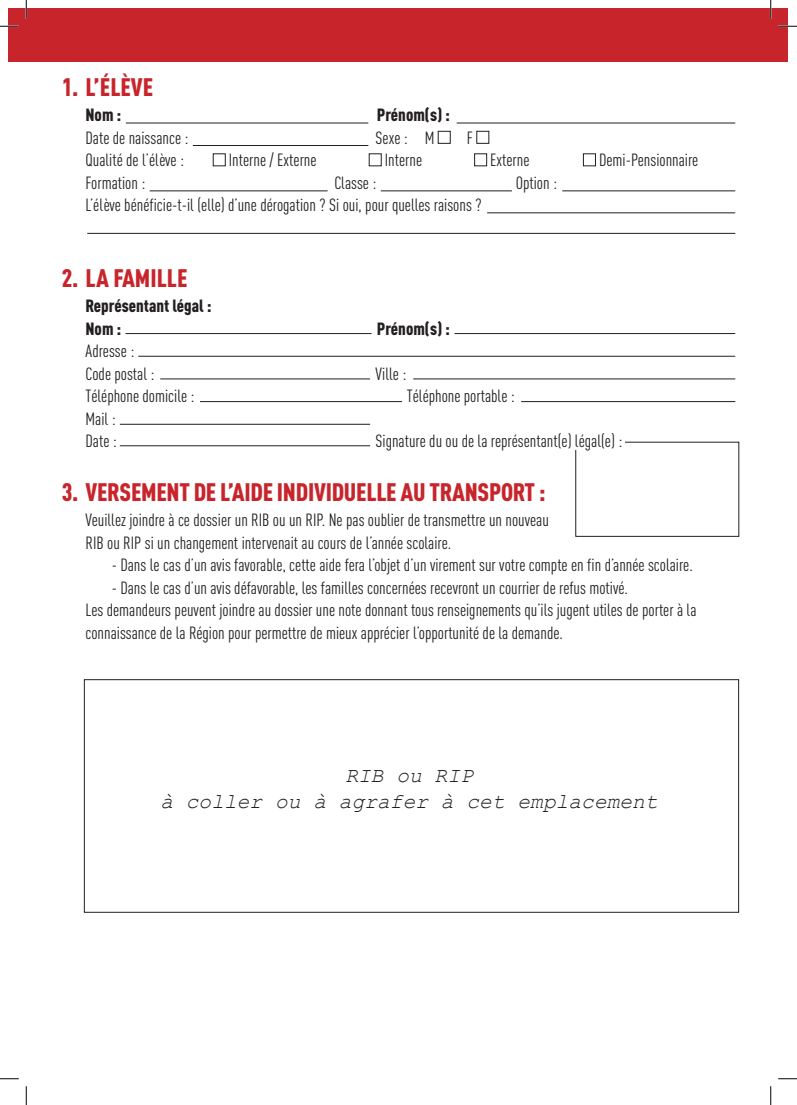
<style>
.page{position:relative;width:797px;height:1105px;background:#fff}
.page>*{position:absolute;margin:0;border:0;box-sizing:border-box;transform-origin:0 0}
.t1{font:900 25px "DIN Cond";letter-spacing:-.01em;color:#c8242b}
.t2{font:italic 21.25px "Courier New";color:#231f20}
.t3{font:17.5px/22.5px "DIN Cond";color:#231f20}
.t4{font:900 17.5px "DIN Cond";color:#231f20}
</style>
<div class="page">
<div style="left:9px;top:9px;width:779px;height:53px;background:#c8242b"></div>
<div style="left:84px;top:679px;width:654px;height:233px;border:1px solid #231f20"></div>
<div style="left:438px;top:131px;width:12px;height:13px;border:1px solid #231f20"></div>
<div style="left:476px;top:131px;width:13px;height:13px;border:1px solid #231f20"></div>
<div style="left:474px;top:154px;width:13px;height:12px;border:1px solid #231f20"></div>
<hr style="left:126px;top:123px;width:242px;height:1px;background:#231f20">
<hr style="left:193px;top:145px;width:175px;height:1px;background:#231f20">
<hr style="left:150px;top:191px;width:177px;height:1px;background:#231f20">
<hr style="left:381px;top:191px;width:131px;height:1px;background:#231f20">
<hr style="left:487px;top:213px;width:248px;height:1px;background:#231f20">
<hr style="left:87px;top:233px;width:648px;height:1px;background:#231f20">
<hr style="left:138px;top:356px;width:597px;height:1px;background:#231f20">
<hr style="left:120px;top:424px;width:250px;height:1px;background:#231f20">
<hr style="left:120px;top:446px;width:250px;height:1px;background:#231f20">
<hr style="left:200px;top:401px;width:202px;height:1px;background:#231f20">
<hr style="left:521px;top:401px;width:214px;height:1px;background:#231f20">
<hr style="left:160px;top:379px;width:210px;height:1px;background:#231f20">
<hr style="left:413px;top:379px;width:322px;height:1px;background:#231f20">
<hr style="left:125px;top:333px;width:246px;height:1px;background:#231f20">
<hr style="left:454px;top:333px;width:281px;height:1px;background:#231f20">
<hr style="left:562px;top:191px;width:173px;height:1px;background:#231f20">
<hr style="left:456px;top:123px;width:279px;height:1px;background:#231f20">
<svg style="left:0;top:25px;width:19px;height:2px"></svg>
<svg style="left:778px;top:25px;width:19px;height:2px"></svg>
<svg style="left:0;top:1078px;width:19px;height:1px"></svg>
<svg style="left:778px;top:1078px;width:19px;height:1px"></svg>
<svg style="left:25px;top:0;width:2px;height:19px"></svg>
<svg style="left:25px;top:1086px;width:2px;height:19px"></svg>
<svg style="left:770px;top:0;width:1px;height:19px"></svg>
<svg style="left:770px;top:1086px;width:1px;height:19px"></svg>
<p class="t1" style="left:62px;top:71px;width:93px">1. L’ÉLÈVE</p>
<p class="t4" style="left:85px;top:104px;width:37px">Nom :</p>
<p class="t4" style="left:377px;top:104px;width:75px">Prénom(s) :</p>
<p class="t3" style="left:85px;top:126px;width:104px">Date de naissance :</p>
<p class="t3" style="left:375px;top:126px;width:60px">Sexe : M</p>
<p class="t3" style="left:467px;top:126px;width:8px">F</p>
<p class="t3" style="left:85px;top:148px;width:100px">Qualité de l’élève :</p>
<p class="t3" style="left:229px;top:148px;width:89px">Interne / Externe</p>
<p class="t3" style="left:385px;top:148px;width:39px">Interne</p>
<p class="t3" style="left:490px;top:148px;width:41px">Externe</p>
<p class="t3" style="left:599px;top:148px;width:101px">Demi-Pensionnaire</p>
<p class="t3" style="left:85px;top:171px;width:61px">Formation :</p>
<p class="t3" style="left:334px;top:171px;width:44px">Classe :</p>
<p class="t3" style="left:515px;top:171px;width:43px">Option :</p>
<p class="t3" style="left:85px;top:193px;width:398px">L’élève bénéficie-t-il (elle) d’une dérogation ? Si oui, pour quelles raisons ?</p>
<p class="t1" style="left:62px;top:263px;width:127px">2. LA FAMILLE</p>
<p class="t4" style="left:85px;top:295px;width:128px">Représentant légal :</p>
<p class="t4" style="left:85px;top:318px;width:37px">Nom :</p>
<p class="t4" style="left:377px;top:318px;width:75px">Prénom(s) :</p>
<p class="t3" style="left:85px;top:340px;width:50px">Adresse :</p>
<p class="t3" style="left:85px;top:362px;width:71px">Code postal :</p>
<p class="t3" style="left:375px;top:362px;width:32px">Ville :</p>
<p class="t3" style="left:85px;top:385px;width:111px">Téléphone domicile :</p>
<p class="t3" style="left:407px;top:385px;width:109px">Téléphone portable :</p>
<p class="t3" style="left:85px;top:407px;width:32px">Mail :</p>
<p class="t3" style="left:85px;top:430px;width:33px">Date :</p>
<p class="t3" style="left:375px;top:430px;width:248px">Signature du ou de la représentant(e) légal(e) :</p>
<p class="t1" style="left:62px;top:476px;width:485px">3. VERSEMENT DE L’AIDE INDIVIDUELLE AU TRANSPORT :</p>
<p class="t3" style="left:85px;top:508px;width:465px">Veuillez joindre à ce dossier un RIB ou un RIP. Ne pas oublier de transmettre un nouveau<br>RIB ou RIP si un changement intervenait au cours de l’année scolaire.</p>
<p class="t3" style="left:112px;top:553px;width:582px">- Dans le cas d’un avis favorable, cette aide fera l’objet d’un virement sur votre compte en fin d’année scolaire.</p>
<p class="t3" style="left:112px;top:576px;width:518px">- Dans le cas d’un avis défavorable, les familles concernées recevront un courrier de refus motivé.</p>
<p class="t3" style="left:85px;top:598px;width:612px">Les demandeurs peuvent joindre au dossier une note donnant tous renseignements qu’ils jugent utiles de porter à la connaissance de la Région pour permettre de mieux apprécier l’opportunité de la demande.</p>
<p class="t2" style="left:345px;top:760px;width:129px">RIB ou RIP</p>
<p class="t2" style="left:160px;top:787px;width:499px">à coller ou à agrafer à cet emplacement</p>
</div>
